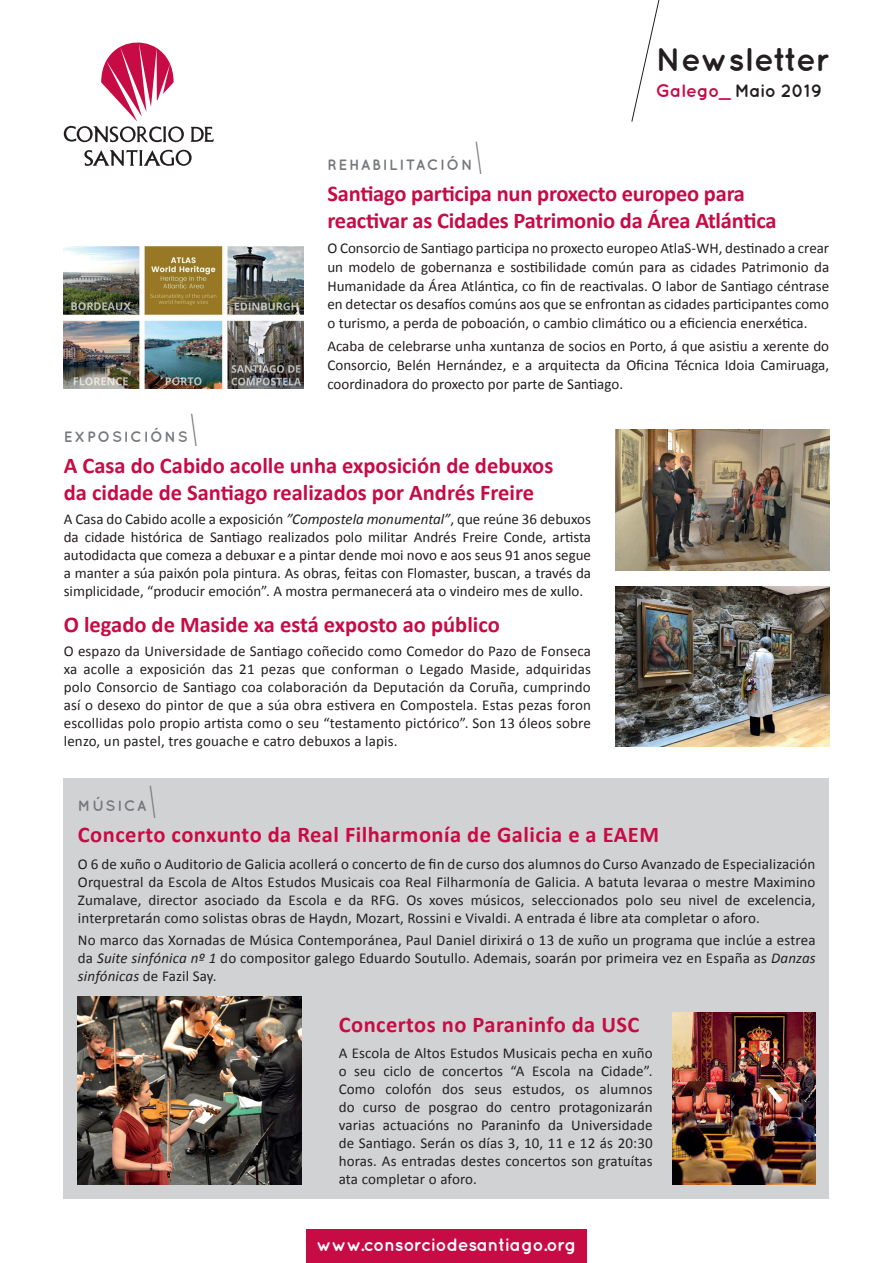
<style>
.page{position:relative;width:893px;height:1263px;background:#fff}
.page>*{position:absolute;margin:0;border:0;box-sizing:border-box;transform-origin:0 0}
.t1{font:italic 300 46.2px "Frutiger LT Std";color:#76787b;scale:.36 1}
.t2{font:700 33px "Quicksand";letter-spacing:-.02em;color:#231f20}
.t3{font:700 22.5px/27px "Calibri";color:#c70b45}
.t4{font:700 22.5px "Calibri";letter-spacing:.02em;color:#c70b45}
.t5{font:700 18px "Quicksand";letter-spacing:-.02em;color:#fff}
.t6{font:700 18px "Quicksand";letter-spacing:-.02em;color:#231f20}
.t7{font:15px/18px "Calibri";color:#231f20;text-align:justify}
.t8{font:700 15px "Quicksand";letter-spacing:.12em;color:#76787b}
.s1{color:#c70b45}
.s2{font-style:italic}
</style>
<div class="page">
<svg style="left:191px;top:127px;width:23px;height:15px"></svg>
<svg style="left:64px;top:42px;width:120px;height:100px"></svg>
<svg style="left:84px;top:150px;width:108px;height:16px"></svg>
<svg style="left:631px;top:0;width:29px;height:122px"></svg>
<div style="left:306px;top:1229px;width:281px;height:34px;background:#c70b45"></div>
<div style="left:64px;top:778px;width:765px;height:421px;background:#d1d2d4"></div>
<img style="left:615px;top:429px;width:214px;height:142px">
<img style="left:615px;top:587px;width:214px;height:159px">
<img style="left:64px;top:246px;width:240px;height:143px">
<img style="left:78px;top:997px;width:224px;height:187px">
<img style="left:673px;top:1012px;width:143px;height:172px">
<h2 class="t2" style="left:656px;top:39px;width:176px">Newsletter</h2>
<p class="t6" style="left:656px;top:79px;width:168px"><span class="s1">Galego_</span> Maio 2019</p>
<h1 class="t1" style="left:480px;top:132px;width:44px">I</h1>
<h3 class="t3" style="left:327px;top:180px;width:451px">Santiago participa nun proxecto europeo para reactivar as Cidades Patrimonio da Área Atlántica</h3>
<p class="t7" style="left:327px;top:239px;width:503px;line-height:18.8px">O Consorcio de Santiago participa no proxecto europeo AtlaS-WH, destinado a crear un modelo de gobernanza e sostibilidade común para as cidades Patrimonio da Humanidade da Área Atlántica, co fin de reactivalas. O labor de Santiago céntrase en detectar os desafíos comúns aos que se enfrontan as cidades participantes como o turismo, a perda de poboación, o cambio climático ou a eficiencia enerxética.</p>
<p class="t7" style="left:327px;top:337px;width:503px;line-height:18.8px">Acaba de celebrarse unha xuntanza de socios en Porto, á que asistiu a xerente do Consorcio, Belén Hernández, e a arquitecta da Oficina Técnica Idoia Camiruaga, coordinadora do proxecto por parte de Santiago.</p>
<p class="t8" style="left:327px;top:155px;width:147px">REHABILITACIÓN</p>
<h1 class="t1" style="left:195px;top:404px;width:44px">I</h1>
<h3 class="t3" style="left:64px;top:452px;width:491px">A Casa do Cabido acolle unha exposición de debuxos da cidade de Santiago realizados por Andrés Freire</h3>
<p class="t7" style="left:64px;top:510px;width:529px">A Casa do Cabido acolle a exposición <span class="s2">”Compostela monumental”</span>, que reúne 36 debuxos da cidade histórica de Santiago realizados polo militar Andrés Freire Conde, artista autodidacta que comeza a debuxar e a pintar dende moi novo e aos seus 91 anos segue a manter a súa paixón pola pintura. As obras, feitas con Flomaster, buscan, a través da simplicidade, “producir emoción”. A mostra permanecerá ata o vindeiro mes de xullo.</p>
<h3 class="t3" style="left:64px;top:611px;width:438px">O legado de Maside xa está exposto ao público</h3>
<p class="t7" style="left:64px;top:642px;width:529px">O espazo da Universidade de Santiago coñecido como Comedor do Pazo de Fonseca xa acolle a exposición das 21 pezas que conforman o Legado Maside, adquiridas polo Consorcio de Santiago coa colaboración da Deputación da Coruña, cumprindo así o desexo do pintor de que a súa obra estivera en Compostela. Estas pezas foron escollidas polo propio artista como o seu “testamento pictórico”. Son 13 óleos sobre lenzo, un pastel, tres gouache e catro debuxos a lapis.</p>
<p class="t8" style="left:64px;top:427px;width:126px">EXPOSICIÓNS</p>
<p class="t8" style="left:78px;top:796px;width:70px">MÚSICA</p>
<h1 class="t1" style="left:154px;top:776px;width:44px">I</h1>
<h3 class="t4" style="left:78px;top:820px;width:583px">Concerto conxunto da Real Filharmonía de Galicia e a EAEM</h3>
<p class="t7" style="left:78px;top:854px;width:739px">O 6 de xuño o Auditorio de Galicia acollerá o concerto de fin de curso dos alumnos do Curso Avanzado de Especialización Orquestral da Escola de Altos Estudos Musicais coa Real Filharmonía de Galicia. A batuta levaraa o mestre Maximino Zumalave, director asociado da Escola e da RFG. Os xoves músicos, seleccionados polo seu nivel de excelencia, interpretarán como solistas obras de Haydn, Mozart, Rossini e Vivaldi. A entrada é libre ata completar o aforo.</p>
<p class="t7" style="left:78px;top:931px;width:739px">No marco das Xornadas de Música Contemporánea, Paul Daniel dirixirá o 13 de xuño un programa que inclúe a estrea da <span class="s2">Suite sinfónica nº 1</span> do compositor galego Eduardo Soutullo. Ademais, soarán por primeira vez en España as <span class="s2">Danzas sinfónicas</span> de Fazil Say.</p>
<h3 class="t4" style="left:339px;top:1010px;width:302px">Concertos no Paraninfo da USC</h3>
<p class="t7" style="left:339px;top:1044px;width:315px">A Escola de Altos Estudos Musicais pecha en xuño o seu ciclo de concertos “A Escola na Cidade”.<br>Como colofón dos seus estudos, os alumnos do curso de posgrao do centro protagonizarán varias actuacións no Paraninfo da Universidade de Santiago. Serán os días 3, 10, 11 e 12 ás 20:30 horas. As entradas destes concertos son gratuítas ata completar o aforo.</p>
<p class="t5" style="left:316px;top:1234px;width:262px">www.consorciodesantiago.org</p>
</div>
